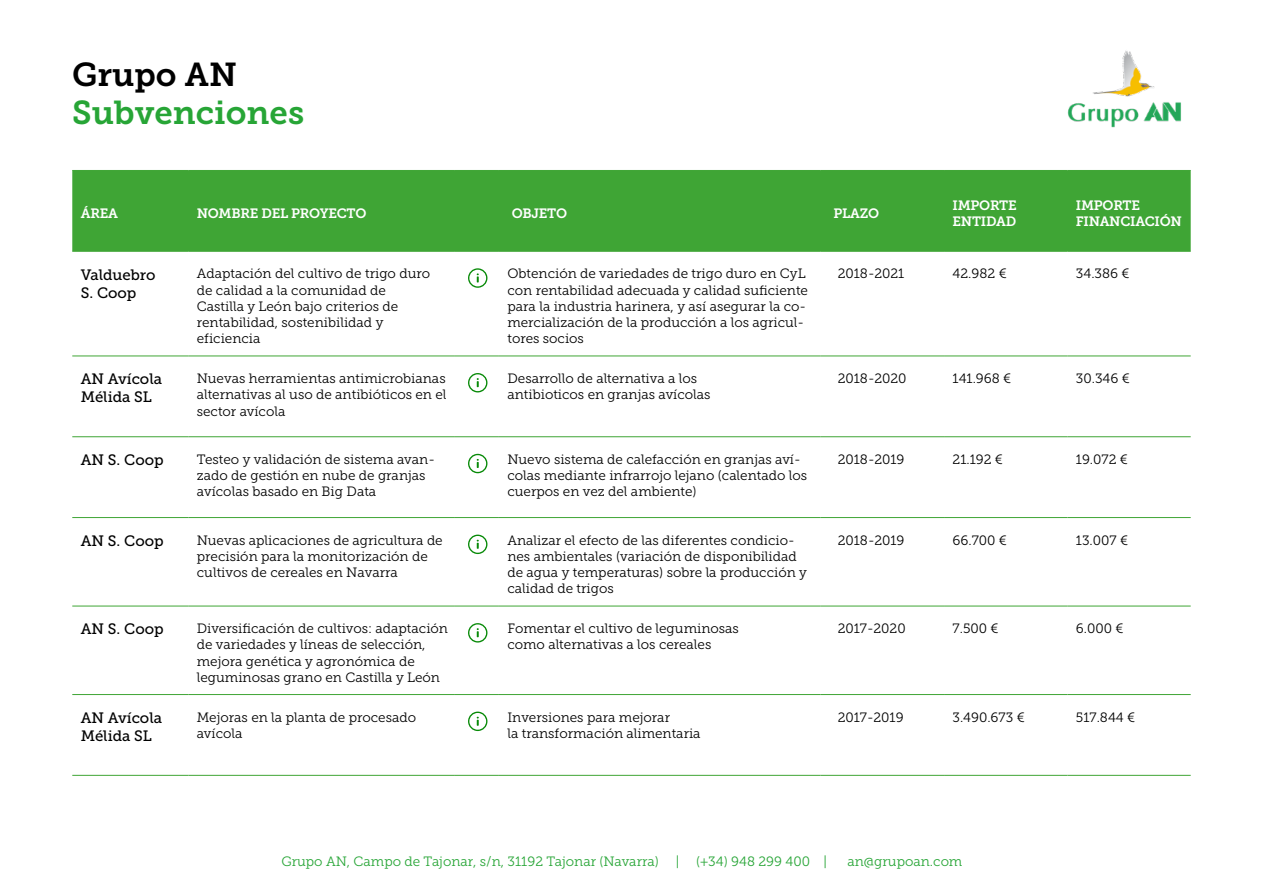
<style>
.page{position:relative;width:1263px;height:893px;background:#fff}
.page>*{position:absolute;margin:0;border:0;box-sizing:border-box;transform-origin:0 0}
.t1{font:33px "Museo Slab 700";color:#27a536}
.t2{font:33px "Museo Slab 700";color:#000}
.t3{font:15px/18px "Museo Slab 500";color:#000}
.t4{font:13.5px/16.2px "Museo Slab 300";color:#000}
.t5{font:13.5px "Museo Slab 300";color:#27a536}
.t6{font:13.5px/16.2px "Museo Slab 700";letter-spacing:-.02em;color:#fff}
</style>
<div class="page">
<img style="left:1067px;top:50px;width:114px;height:78px">
<div style="left:72px;top:171px;width:1119px;height:80px;background:#3fa535"></div>
<hr style="left:72px;top:356px;width:116px;height:1px;background:#3fa535">
<hr style="left:188px;top:356px;width:266px;height:1px;background:#3fa535">
<hr style="left:454px;top:356px;width:45px;height:1px;background:#3fa535">
<hr style="left:499px;top:356px;width:322px;height:1px;background:#3fa535">
<hr style="left:821px;top:356px;width:123px;height:1px;background:#3fa535">
<hr style="left:944px;top:356px;width:123px;height:1px;background:#3fa535">
<hr style="left:1067px;top:356px;width:124px;height:1px;background:#3fa535">
<hr style="left:72px;top:436px;width:116px;height:1px;background:#3fa535">
<hr style="left:188px;top:436px;width:266px;height:1px;background:#3fa535">
<hr style="left:454px;top:436px;width:45px;height:1px;background:#3fa535">
<hr style="left:499px;top:436px;width:322px;height:1px;background:#3fa535">
<hr style="left:821px;top:436px;width:123px;height:1px;background:#3fa535">
<hr style="left:944px;top:436px;width:123px;height:1px;background:#3fa535">
<hr style="left:1067px;top:436px;width:124px;height:1px;background:#3fa535">
<hr style="left:72px;top:517px;width:116px;height:1px;background:#3fa535">
<hr style="left:188px;top:517px;width:266px;height:1px;background:#3fa535">
<hr style="left:454px;top:517px;width:45px;height:1px;background:#3fa535">
<hr style="left:499px;top:517px;width:322px;height:1px;background:#3fa535">
<hr style="left:821px;top:517px;width:123px;height:1px;background:#3fa535">
<hr style="left:944px;top:517px;width:123px;height:1px;background:#3fa535">
<hr style="left:1067px;top:517px;width:124px;height:1px;background:#3fa535">
<hr style="left:72px;top:606px;width:116px;height:1px;background:#3fa535">
<hr style="left:188px;top:606px;width:266px;height:1px;background:#3fa535">
<hr style="left:454px;top:606px;width:45px;height:1px;background:#3fa535">
<hr style="left:499px;top:606px;width:322px;height:1px;background:#3fa535">
<hr style="left:821px;top:606px;width:123px;height:1px;background:#3fa535">
<hr style="left:944px;top:606px;width:123px;height:1px;background:#3fa535">
<hr style="left:1067px;top:606px;width:124px;height:1px;background:#3fa535">
<hr style="left:72px;top:694px;width:116px;height:1px;background:#3fa535">
<hr style="left:188px;top:694px;width:266px;height:1px;background:#3fa535">
<hr style="left:454px;top:694px;width:45px;height:1px;background:#3fa535">
<hr style="left:499px;top:694px;width:322px;height:1px;background:#3fa535">
<hr style="left:821px;top:694px;width:123px;height:1px;background:#3fa535">
<hr style="left:944px;top:694px;width:123px;height:1px;background:#3fa535">
<hr style="left:1067px;top:694px;width:124px;height:1px;background:#3fa535">
<hr style="left:72px;top:775px;width:116px;height:1px;background:#3fa535">
<hr style="left:188px;top:775px;width:266px;height:1px;background:#3fa535">
<hr style="left:454px;top:775px;width:45px;height:1px;background:#3fa535">
<hr style="left:499px;top:775px;width:322px;height:1px;background:#3fa535">
<hr style="left:821px;top:775px;width:123px;height:1px;background:#3fa535">
<hr style="left:944px;top:775px;width:123px;height:1px;background:#3fa535">
<hr style="left:1067px;top:775px;width:124px;height:1px;background:#3fa535">
<hr style="left:72px;top:170px;width:116px;height:1px;background:#3fa535">
<hr style="left:188px;top:170px;width:266px;height:1px;background:#3fa535">
<hr style="left:454px;top:170px;width:45px;height:1px;background:#3fa535">
<hr style="left:499px;top:170px;width:322px;height:1px;background:#3fa535">
<hr style="left:821px;top:170px;width:123px;height:1px;background:#3fa535">
<hr style="left:944px;top:170px;width:123px;height:1px;background:#3fa535">
<hr style="left:1067px;top:170px;width:124px;height:1px;background:#3fa535">
<hr style="left:72px;top:251px;width:116px;height:1px;background:#3fa535">
<hr style="left:188px;top:251px;width:266px;height:1px;background:#3fa535">
<hr style="left:454px;top:251px;width:45px;height:1px;background:#3fa535">
<hr style="left:499px;top:251px;width:322px;height:1px;background:#3fa535">
<hr style="left:821px;top:251px;width:123px;height:1px;background:#3fa535">
<hr style="left:944px;top:251px;width:123px;height:1px;background:#3fa535">
<hr style="left:1067px;top:251px;width:124px;height:1px;background:#3fa535">
<svg style="left:468px;top:268px;width:19px;height:20px"></svg>
<svg style="left:468px;top:373px;width:19px;height:19px"></svg>
<svg style="left:468px;top:454px;width:19px;height:19px"></svg>
<svg style="left:468px;top:535px;width:19px;height:19px"></svg>
<svg style="left:468px;top:623px;width:19px;height:20px"></svg>
<svg style="left:468px;top:712px;width:19px;height:19px"></svg>
<h1 class="t2" style="left:72px;top:56px;width:166px">Grupo AN</h1>
<h1 class="t1" style="left:72px;top:94px;width:233px">Subvenciones</h1>
<p class="t6" style="left:81px;top:205px;width:39px">ÁREA</p>
<p class="t6" style="left:197px;top:205px;width:171px">NOMBRE DEL PROYECTO</p>
<p class="t6" style="left:512px;top:205px;width:57px">OBJETO</p>
<p class="t6" style="left:833px;top:205px;width:47px">PLAZO</p>
<p class="t6" style="left:952px;top:197px;width:66px">IMPORTE<br>ENTIDAD</p>
<p class="t6" style="left:1076px;top:197px;width:108px">IMPORTE<br>FINANCIACIÓN</p>
<p class="t3" style="left:81px;top:265px;width:76px">Valduebro<br>S. Coop</p>
<p class="t4" style="left:197px;top:266px;width:235px">Adaptación del cultivo de trigo duro de calidad a la comunidad de<br>Castilla y León bajo criterios de rentabilidad, sostenibilidad y eficiencia</p>
<p class="t4" style="left:507px;top:266px;width:302px">Obtención de variedades de trigo duro en CyL con rentabilidad adecuada y calidad suficiente para la industria harinera, y así asegurar la co&shy;mercialización de la producción a los agricul&shy;tores socios</p>
<p class="t4" style="left:838px;top:266px;width:68px">2018-2021</p>
<p class="t4" style="left:952px;top:266px;width:56px">42.982 €</p>
<p class="t4" style="left:1076px;top:266px;width:55px">34.386 €</p>
<p class="t3" style="left:81px;top:370px;width:83px">AN Avícola<br>Mélida SL</p>
<p class="t4" style="left:197px;top:370px;width:251px;text-align:justify">Nuevas herramientas antimicrobianas alternativas al uso de antibióticos en el sector avícola</p>
<p class="t4" style="left:507px;top:370px;width:205px">Desarrollo de alternativa a los antibioticos en granjas avícolas</p>
<p class="t4" style="left:838px;top:370px;width:70px">2018-2020</p>
<p class="t4" style="left:952px;top:370px;width:60px">141.968 €</p>
<p class="t4" style="left:1076px;top:370px;width:56px">30.346 €</p>
<p class="t3" style="left:81px;top:451px;width:84px">AN S. Coop</p>
<p class="t4" style="left:197px;top:451px;width:240px">Testeo y validación de sistema avan&shy;zado de gestión en nube de granjas avícolas basado en Big Data</p>
<p class="t4" style="left:507px;top:451px;width:301px">Nuevo sistema de calefacción en granjas aví&shy;colas mediante infrarrojo lejano (calentado los cuerpos en vez del ambiente)</p>
<p class="t4" style="left:838px;top:451px;width:68px">2018-2019</p>
<p class="t4" style="left:952px;top:451px;width:52px">21.192 €</p>
<p class="t4" style="left:1076px;top:451px;width:54px">19.072 €</p>
<p class="t3" style="left:81px;top:532px;width:84px">AN S. Coop</p>
<p class="t4" style="left:197px;top:532px;width:247px">Nuevas aplicaciones de agricultura de precisión para la monitorización de cultivos de cereales en Navarra</p>
<p class="t4" style="left:507px;top:532px;width:301px">Analizar el efecto de las diferentes condicio&shy;nes ambientales (variación de disponibilidad de agua y temperaturas) sobre la producción y calidad de trigos</p>
<p class="t4" style="left:838px;top:532px;width:68px">2018-2019</p>
<p class="t4" style="left:952px;top:532px;width:56px">66.700 €</p>
<p class="t4" style="left:1076px;top:532px;width:54px">13.007 €</p>
<p class="t3" style="left:81px;top:620px;width:84px">AN S. Coop</p>
<p class="t4" style="left:197px;top:620px;width:253px">Diversificación de cultivos: adaptación de variedades y líneas de selección, mejora genética y agronómica de leguminosas grano en Castilla y León</p>
<p class="t4" style="left:507px;top:620px;width:233px">Fomentar el cultivo de leguminosas como alternativas a los cereales</p>
<p class="t4" style="left:838px;top:620px;width:69px">2017-2020</p>
<p class="t4" style="left:952px;top:620px;width:48px">7.500 €</p>
<p class="t4" style="left:1076px;top:620px;width:49px">6.000 €</p>
<p class="t3" style="left:81px;top:709px;width:83px">AN Avícola<br>Mélida SL</p>
<p class="t4" style="left:197px;top:709px;width:221px">Mejoras en la planta de procesado avícola</p>
<p class="t4" style="left:507px;top:709px;width:195px">Inversiones para mejorar<br>la transformación alimentaria</p>
<p class="t4" style="left:838px;top:709px;width:67px">2017-2019</p>
<p class="t4" style="left:952px;top:709px;width:74px">3.490.673 €</p>
<p class="t4" style="left:1076px;top:709px;width:61px">517.844 €</p>
<p class="t5" style="left:281px;top:854px;width:379px">Grupo AN, Campo de Tajonar, s/n, 31192 Tajonar (Navarra)</p>
<p class="t5" style="left:676px;top:854px;width:5px">|</p>
<p class="t5" style="left:696px;top:854px;width:132px">(+34) 948 299 400 |</p>
<p class="t5" style="left:847px;top:854px;width:116px">an@grupoan.com</p>
</div>
